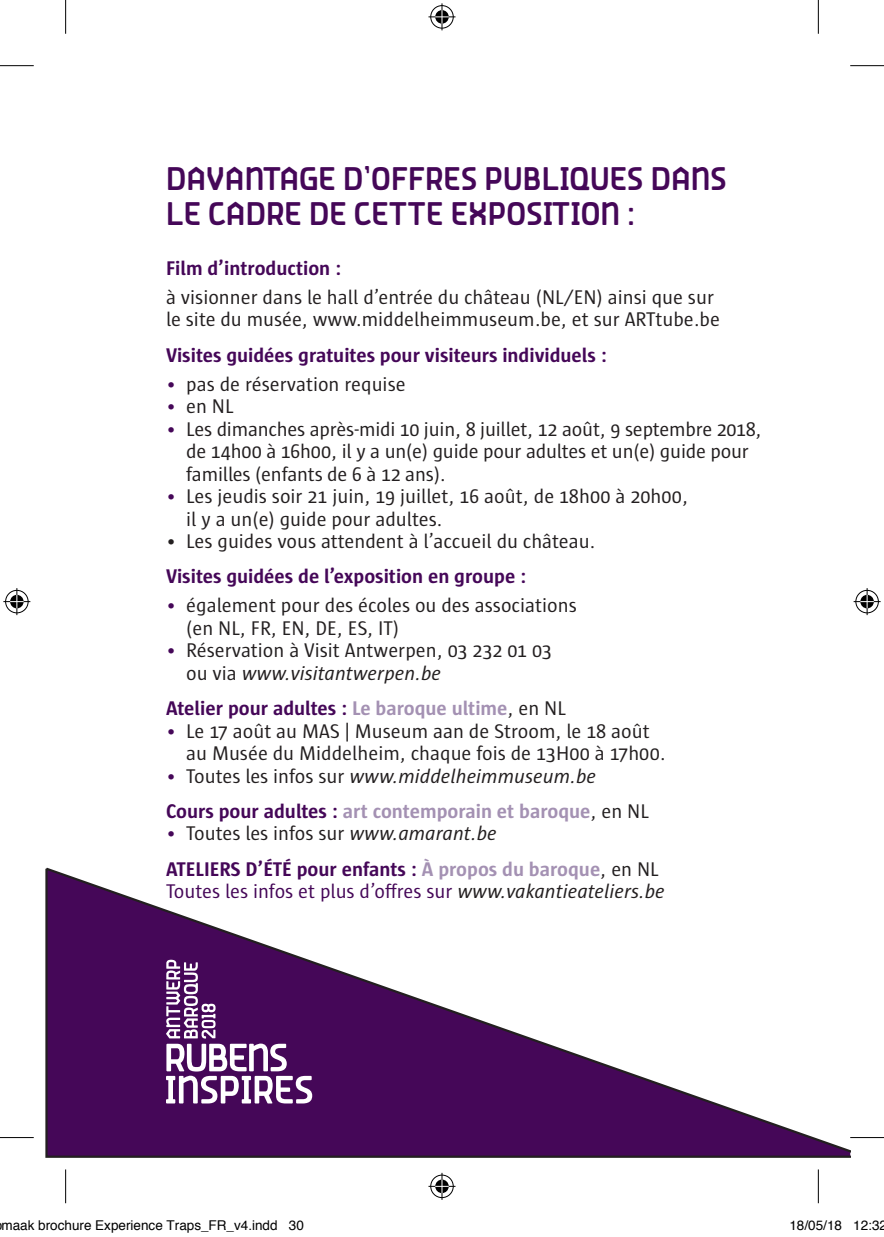
<style>
.page{position:relative;width:884px;height:1237px;background:#fff}
.page>*{position:absolute;margin:0;border:0;box-sizing:border-box;transform-origin:0 0}
.t1{font:29.25px/35.1px "Antwerpen";letter-spacing:.005em;color:#450758}
.t2{font:20.25px/22.5px "Sun Antwerpen";color:#231f20}
.t3{font:700 20.25px/35.3px "Sun Antwerpen";color:#450758}
.t4{font:700 20.25px/35.3px "Sun Antwerpen";color:#a491b3}
.t5{font:20.25px "Sun Antwerpen";color:#450758}
.t6{font:13.5px "Helvetica";color:#000}
.s1{color:#450758}
.s2{font-style:italic}
.s3{color:#a491b3}
.s4{font-weight:400;color:#231f20}
.s5{font-weight:400;color:#450758}
.s6{font-weight:400;font-style:italic;color:#231f20}
.s7{font-weight:400}
.s8{font-style:italic;color:#231f20}
</style>
<div class="page">
<svg style="left:45px;top:867px;width:805px;height:291px"></svg>
<svg style="left:166px;top:959px;width:146px;height:144px"></svg>
<hr style="left:0;top:65px;width:34px;height:1px;background:#000">
<hr style="left:850px;top:65px;width:34px;height:1px;background:#000">
<hr style="left:0;top:1137px;width:34px;height:1px;background:#000">
<hr style="left:850px;top:1137px;width:34px;height:1px;background:#000">
<hr style="left:65px;top:0;width:1px;height:34px;background:#000">
<hr style="left:65px;top:1169px;width:1px;height:34px;background:#000">
<hr style="left:818px;top:0;width:1px;height:34px;background:#000">
<hr style="left:818px;top:1169px;width:1px;height:34px;background:#000">
<svg style="left:428px;top:3px;width:27px;height:27px"></svg>
<svg style="left:428px;top:1172px;width:27px;height:27px"></svg>
<svg style="left:3px;top:588px;width:27px;height:27px"></svg>
<svg style="left:854px;top:588px;width:27px;height:27px"></svg>
<h1 class="t1" style="left:166px;top:162px;width:562px">DAVANTAGE D’OFFRES PUBLIQUES DANS<br>LE CADRE DE CETTE EXPOSITION :</h1>
<p class="t3" style="left:166px;top:250px;width:177px">Film d’introduction :</p>
<p class="t2" style="left:166px;top:285px;width:555px">à visionner dans le hall d’entrée du château (NL/EN) ainsi que sur le site du musée, www.middelheimmuseum.be, et sur ARTtube.be</p>
<p class="t3" style="left:166px;top:337px;width:442px">Visites guidées gratuites pour visiteurs individuels :</p>
<p class="t2" style="left:166px;top:372px;width:241px"><span class="s1">•</span> pas de réservation requise</p>
<p class="t2" style="left:166px;top:395px;width:69px"><span class="s1">•</span> en NL</p>
<p class="t2" style="left:186px;top:417px;width:577px;text-indent:-20px"><span class="s1">•</span> Les dimanches après-midi 10 juin, 8 juillet, 12 août, 9 septembre 2018, de 14h00 à 16h00, il y a un(e) guide pour adultes et un(e) guide pour familles (enfants de 6 à 12 ans).</p>
<p class="t2" style="left:186px;top:485px;width:503px;text-indent:-20px"><span class="s1">•</span> Les jeudis soir 21 juin, 19 juillet, 16 août, de 18h00 à 20h00, il y a un(e) guide pour adultes.</p>
<p class="t2" style="left:166px;top:530px;width:431px">• Les guides vous attendent à l’accueil du château.</p>
<p class="t3" style="left:166px;top:558px;width:362px">Visites guidées de l’exposition en groupe :</p>
<p class="t2" style="left:186px;top:594px;width:392px;text-indent:-20px"><span class="s1">•</span> également pour des écoles ou des associations (en NL, FR, EN, DE, ES, IT)</p>
<p class="t2" style="left:186px;top:639px;width:367px;text-indent:-20px"><span class="s1">•</span> Réservation à Visit Antwerpen, 03 232 01 03 ou via <span class="s2">www.visitantwerpen.be</span></p>
<p class="t3" style="left:166px;top:690px;width:401px">Atelier pour adultes : <span class="s3">Le baroque ultime</span><span class="s4">, en NL</span></p>
<p class="t2" style="left:186px;top:719px;width:481px;text-indent:-20px"><span class="s1">•</span> Le 17 août au MAS | Museum aan de Stroom, le 18 août au Musée du Middelheim, chaque fois de 13H00 à 17h00.</p>
<p class="t4" style="left:166px;top:758px;width:484px"><span class="s5">•</span> <span class="s4">Toutes les infos sur</span> <span class="s6">www.middelheimmuseum.be<br></span><span class="s1">Cours pour adultes :</span> art contemporain et baroque<span class="s4">, en NL</span></p>
<p class="t3" style="left:166px;top:815px;width:494px"><span class="s7">•</span> <span class="s4">Toutes les infos sur</span> <span class="s6">www.amarant.be<br></span>ATELIERS D’ÉTÉ pour enfants : <span class="s3">À propos du baroque</span><span class="s4">, en NL</span></p>
<p class="t5" style="left:166px;top:880px;width:500px">Toutes les infos et plus d’offres sur <span class="s8">www.vakantieateliers.be</span></p>
<p class="t6" style="left:2px;top:1215px;width:304px">maak brochure Experience Traps_FR_v4.indd 30</p>
<p class="t6" style="left:789px;top:1215px;width:99px">18/05/18 12:32</p>
</div>
